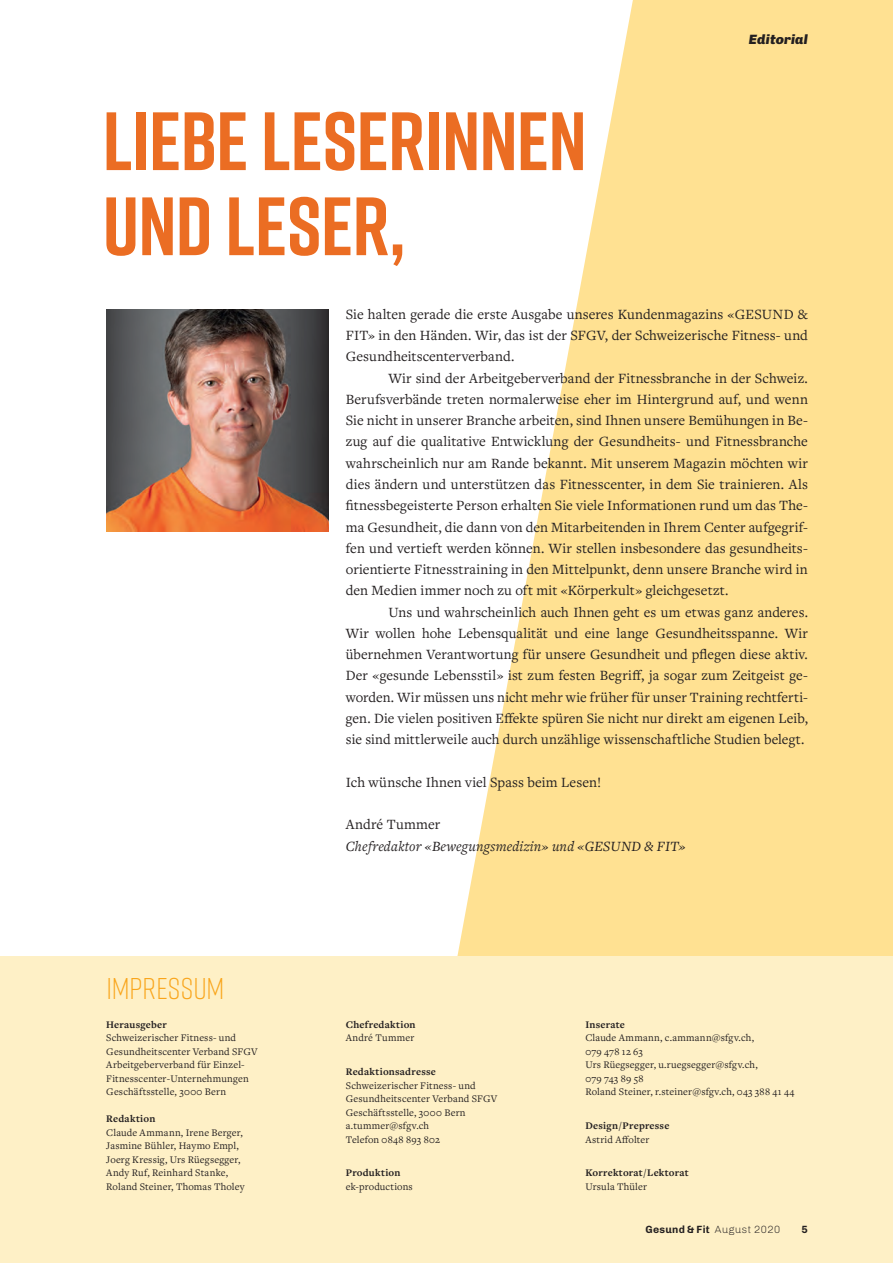
<style>
.page{position:relative;width:893px;height:1263px;background:#fff}
.page>*{position:absolute;margin:0;border:0;box-sizing:border-box;transform-origin:0 0}
.t1{font:700 82.5px/85.1px "Rift";letter-spacing:-.01em;color:#eb6d23}
.t2{font:300 30px "Rift";letter-spacing:.005em;color:#f9a51b}
.t3{font:14.7px/21.3px "Freight Text Pro";letter-spacing:.005em;color:#231f20;text-align:justify}
.t4{font:italic 14.7px "Freight Text Pro";letter-spacing:.01em;color:#231f20}
.t5{font:italic 900 13.5px "Chivo";letter-spacing:.01em;color:#231f20}
.t6{font:10.5px/13.5px "Freight Text Pro";letter-spacing:.015em;color:#231f20}
.t7{font:700 10.5px "Freight Text Pro";letter-spacing:.02em;color:#231f20}
.t8{font:700 10.5px "Chivo";letter-spacing:.025em;color:#231f20}
.s1{font-weight:300}
</style>
<div class="page">
<svg style="left:401px;top:0;width:492px;height:957px;fill:#ffe192"></svg>
<div style="left:0;top:957px;width:893px;height:306px;background:#fef0c6"></div>
<img style="left:106px;top:309px;width:223px;height:222px">
<h1 class="t1" style="left:102px;top:97px;width:486px">LIEBE LESERINNEN<br>UND LESER,</h1>
<p class="t5" style="left:749px;top:31px;width:61px">Editorial</p>
<h2 class="t2" style="left:106px;top:967px;width:120px">IMPRESSUM</h2>
<p class="t7" style="left:106px;top:1017px;width:62px">Herausgeber</p>
<p class="t6" style="left:106px;top:1031px;width:153px">Schweizerischer Fitness- und<br>Gesundheitscenter Verband SFGV<br>Arbeitgeberverband für Einzel-<br>Fitnesscenter-Unternehmungen<br>Geschäftsstelle, 3000 Bern</p>
<p class="t7" style="left:106px;top:1112px;width:51px">Redaktion</p>
<p class="t6" style="left:106px;top:1125px;width:140px">Claude Ammann, Irene Berger,<br>Jasmine Bühler, Haymo Empl,<br>Joerg Kressig, Urs Rüegsegger,<br>Andy Ruf, Reinhard Stanke,<br>Roland Steiner, Thomas Tholey</p>
<p class="t3" style="left:346px;top:303px;width:464px">Sie halten gerade die erste Ausgabe unseres Kundenmagazins «GESUND &amp; FIT» in den Händen. Wir, das ist der SFGV, der Schweizerische Fitness- und Gesundheitscenterverband.</p>
<p class="t3" style="left:346px;top:367px;width:464px;text-indent:43px">Wir sind der Arbeitgeberverband der Fitnessbranche in der Schweiz.<br>Berufsverbände treten normalerweise eher im Hintergrund auf, und wenn Sie nicht in unserer Branche arbeiten, sind Ihnen unsere Bemühungen in Be&shy;zug auf die qualitative Entwicklung der Gesundheits- und Fitnessbranche wahrscheinlich nur am Rande bekannt. Mit unserem Magazin möchten wir dies ändern und unterstützen das Fitnesscenter, in dem Sie trainieren. Als fitnessbegeisterte Person erhalten Sie viele Informationen rund um das The&shy;ma Gesundheit, die dann von den Mitarbeitenden in Ihrem Center aufgegrif&shy;fen und vertieft werden können. Wir stellen insbesondere das gesundheits&shy;orientierte Fitnesstraining in den Mittelpunkt, denn unsere Branche wird in den Medien immer noch zu oft mit «Körperkult» gleichgesetzt.</p>
<p class="t3" style="left:346px;top:601px;width:464px;text-indent:43px">Uns und wahrscheinlich auch Ihnen geht es um etwas ganz anderes.<br>Wir wollen hohe Lebensqualität und eine lange Gesundheitsspanne. Wir übernehmen Verantwortung für unsere Gesundheit und pflegen diese aktiv.<br>Der «gesunde Lebensstil» ist zum festen Begriff, ja sogar zum Zeitgeist ge&shy;worden. Wir müssen uns nicht mehr wie früher für unser Training rechtferti&shy;gen. Die vielen positiven Effekte spüren Sie nicht nur direkt am eigenen Leib, sie sind mittlerweile auch durch unzählige wissenschaftliche Studien belegt.</p>
<p class="t3" style="left:346px;top:771px;width:257px">Ich wünsche Ihnen viel Spass beim Lesen!</p>
<p class="t3" style="left:346px;top:813px;width:96px">André Tummer</p>
<p class="t4" style="left:346px;top:836px;width:341px">Chefredaktor «Bewegungsmedizin» und «GESUND &amp; FIT»</p>
<p class="t7" style="left:346px;top:1017px;width:71px">Chefredaktion</p>
<p class="t6" style="left:346px;top:1031px;width:70px">André Tummer</p>
<p class="t7" style="left:346px;top:1065px;width:92px">Redaktionsadresse</p>
<p class="t6" style="left:346px;top:1078px;width:153px">Schweizerischer Fitness- und<br>Gesundheitscenter Verband SFGV<br>Geschäftsstelle, 3000 Bern a.tummer@sfgv.ch<br>Telefon 0848 893 802</p>
<p class="t7" style="left:346px;top:1166px;width:56px">Produktion</p>
<p class="t6" style="left:346px;top:1179px;width:68px">ek-productions</p>
<p class="t7" style="left:585px;top:1017px;width:41px">Inserate</p>
<p class="t6" style="left:585px;top:1031px;width:211px">Claude Ammann, c.ammann@sfgv.ch,<br>079 478 12 63<br>Urs Rüegsegger, u.ruegsegger@sfgv.ch,<br>079 743 89 58<br>Roland Steiner, r.steiner@sfgv.ch, 043 388 41 44</p>
<p class="t7" style="left:585px;top:1119px;width:86px">Design / Prepresse</p>
<p class="t6" style="left:585px;top:1132px;width:65px">Astrid Affolter</p>
<p class="t7" style="left:585px;top:1166px;width:105px">Korrektorat / Lektorat</p>
<p class="t6" style="left:585px;top:1179px;width:63px">Ursula Thüler</p>
<p class="t8" style="left:645px;top:1223px;width:136px">Gesund &amp; Fit <span class="s1">August 2020</span></p>
<p class="t8" style="left:801px;top:1223px;width:8px">5</p>
</div>
